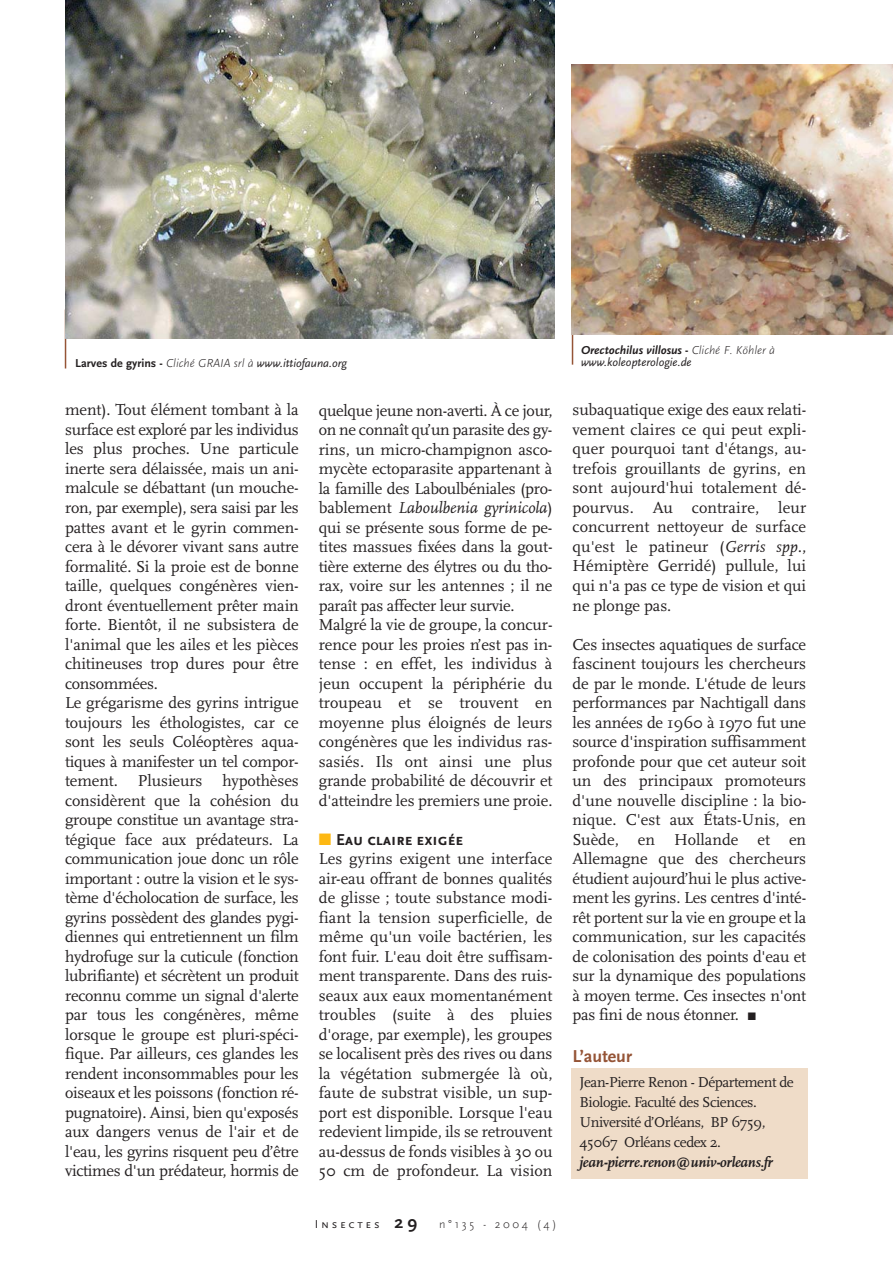
<style>
.page{position:relative;width:893px;height:1263px;background:#fff}
.page>*{position:absolute;margin:0;border:0;box-sizing:border-box;transform-origin:0 0}
.t1{font:700 18px "Scala Sans";color:#955436}
.t2{font:16.5px/19.5px "Scala";letter-spacing:-.005em;color:#231f20;text-align:justify}
.t3{font:700 16.5px "Scala Sans Caps";letter-spacing:-.005em;color:#231f20}
.t4{font:15px/20px "Scala";letter-spacing:-.03em;color:#231f20}
.t5{font:italic 700 15px "Scala";letter-spacing:-.015em;color:#231f20}
.t6{font:italic 12px "Scala Sans";color:#231f20}
.t7{font:italic 700 12px "Scala Sans";color:#231f20}
.t8{font:300 12px "Scala Sans";letter-spacing:.22em;color:#231f20}
.s1{font-style:normal}
.s2{font-weight:300}
.s3{font-weight:700;font-style:normal}
.s4{font-style:italic}
.s5{color:#fdb813}
.s6{font-family:"Scala Sans Expert"}
.s7{font-family:"Scala Sans Caps";font-weight:400}
.s8{font-weight:700;font-size:18px}
</style>
<div class="page">
<hr style="left:572px;top:318px;width:1px;height:47px;background:#955436">
<img style="left:571px;top:64px;width:322px;height:270px">
<hr style="left:65px;top:309px;width:1px;height:59px;background:#955436">
<img style="left:65px;top:0;width:489px;height:338px">
<div style="left:571px;top:1068px;width:237px;height:110px;background:#efdcc8"></div>
<p class="t7" style="left:581px;top:346px;width:196px">Orectochilus villosus <span class="s1">-</span> <span class="s2">Cliché F. Köhler à</span></p>
<p class="t6" style="left:75px;top:359px;width:273px"><span class="s3">Larves de gyrins -</span> <span class="s2">Cliché GRAIA srl à</span> www.ittiofauna.org</p>
<p class="t6" style="left:581px;top:358px;width:112px">www.koleopterologie.de</p>
<p class="t2" style="left:319px;top:402px;width:235px;text-align:left">quelque jeune non-averti. À ce jour, on ne connaît qu’un parasite des gy&shy;rins, un micro-champignon asco&shy;mycète ectoparasite appartenant à la famille des Laboulbéniales (pro&shy;bablement <span class="s4">Laboulbenia gyrinicola</span>) qui se présente sous forme de pe&shy;tites massues fixées dans la gout&shy;tière externe des élytres ou du tho&shy;rax, voire sur les antennes ; il ne paraît pas affecter leur survie.<br>Malgré la vie de groupe, la concur&shy;rence pour les proies n’est pas in&shy;tense : en effet, les individus à jeun occupent la périphérie du troupeau et se trouvent en moyenne plus éloignés de leurs congénères que les individus ras&shy;sasiés. Ils ont ainsi une plus grande probabilité de découvrir et d'atteindre les premiers une proie.</p>
<p class="t3" style="left:319px;top:829px;width:146px"><span class="s5">■</span> Eau claire exigée</p>
<p class="t2" style="left:319px;top:850px;width:235px">Les gyrins exigent une interface air-eau offrant de bonnes qualités de glisse ; toute substance modi&shy;fiant la tension superficielle, de même qu'un voile bactérien, les font fuir. L'eau doit être suffisam&shy;ment transparente. Dans des ruis&shy;seaux aux eaux momentanément troubles (suite à des pluies d'orage, par exemple), les groupes se localisent près des rives ou dans la végétation submergée là où, faute de substrat visible, un sup&shy;port est disponible. Lorsque l'eau redevient limpide, ils se retrouvent au-dessus de fonds visibles à 30 ou 50 cm de profondeur. La vision</p>
<p class="t2" style="left:65px;top:402px;width:235px;text-align:left">ment). Tout élément tombant à la surface est exploré par les individus les plus proches. Une particule inerte sera délaissée, mais un ani&shy;malcule se débattant (un mouche&shy;ron, par exemple), sera saisi par les pattes avant et le gyrin commen&shy;cera à le dévorer vivant sans autre formalité. Si la proie est de bonne taille, quelques congénères vien&shy;dront éventuellement prêter main forte. Bientôt, il ne subsistera de l'animal que les ailes et les pièces chitineuses trop dures pour être consommées.<br>Le grégarisme des gyrins intrigue toujours les éthologistes, car ce sont les seuls Coléoptères aqua&shy;tiques à manifester un tel compor&shy;tement. Plusieurs hypothèses considèrent que la cohésion du groupe constitue un avantage stra&shy;tégique face aux prédateurs. La communication joue donc un rôle important : outre la vision et le sys&shy;tème d'écholocation de surface, les gyrins possèdent des glandes pygi&shy;diennes qui entretiennent un film hydrofuge sur la cuticule (fonction lubrifiante) et sécrètent un produit reconnu comme un signal d'alerte par tous les congénères, même lorsque le groupe est pluri-spéci&shy;fique. Par ailleurs, ces glandes les rendent inconsommables pour les oiseaux et les poissons (fonction ré&shy;pugnatoire). Ainsi, bien qu'exposés aux dangers venus de l'air et de l'eau, les gyrins risquent peu d’être victimes d'un prédateur, hormis de</p>
<p class="t2" style="left:572px;top:402px;width:235px">subaquatique exige des eaux relati&shy;vement claires ce qui peut expli&shy;quer pourquoi tant d'étangs, au&shy;trefois grouillants de gyrins, en sont aujourd'hui totalement dé&shy;pourvus. Au contraire, leur concurrent nettoyeur de surface qu'est le patineur (<span class="s4">Gerris spp.</span>, Hémiptère Gerridé) pullule, lui qui n'a pas ce type de vision et qui ne plonge pas.</p>
<p class="t2" style="left:572px;top:636px;width:235px">Ces insectes aquatiques de surface fascinent toujours les chercheurs de par le monde. L'étude de leurs performances par Nachtigall dans les années de 1960 à 1970 fut une source d'inspiration suffisamment profonde pour que cet auteur soit un des principaux promoteurs d'une nouvelle discipline : la bio&shy;nique. C'est aux États-Unis, en Suède, en Hollande et en Allemagne que des chercheurs étudient aujourd’hui le plus active&shy;ment les gyrins. Les centres d'inté&shy;rêt portent sur la vie en groupe et la communication, sur les capacités de colonisation des points d'eau et sur la dynamique des populations à moyen terme. Ces insectes n'ont pas fini de nous étonner. <span class="s6">r</span></p>
<p class="t1" style="left:572px;top:1049px;width:61px">L’auteur</p>
<p class="t4" style="left:579px;top:1074px;width:216px">Jean-Pierre Renon - Département de<br>Biologie. Faculté des Sciences.<br>Université d’Orléans, BP 6759,<br>45067 Orléans cedex 2.</p>
<p class="t5" style="left:579px;top:1156px;width:195px">jean-pierre.renon@univ-orleans.fr</p>
<p class="t8" style="left:315px;top:1219px;width:243px"><span class="s7">Insectes</span> <span class="s8">29</span> n°135 - 2004 (4)</p>
</div>
